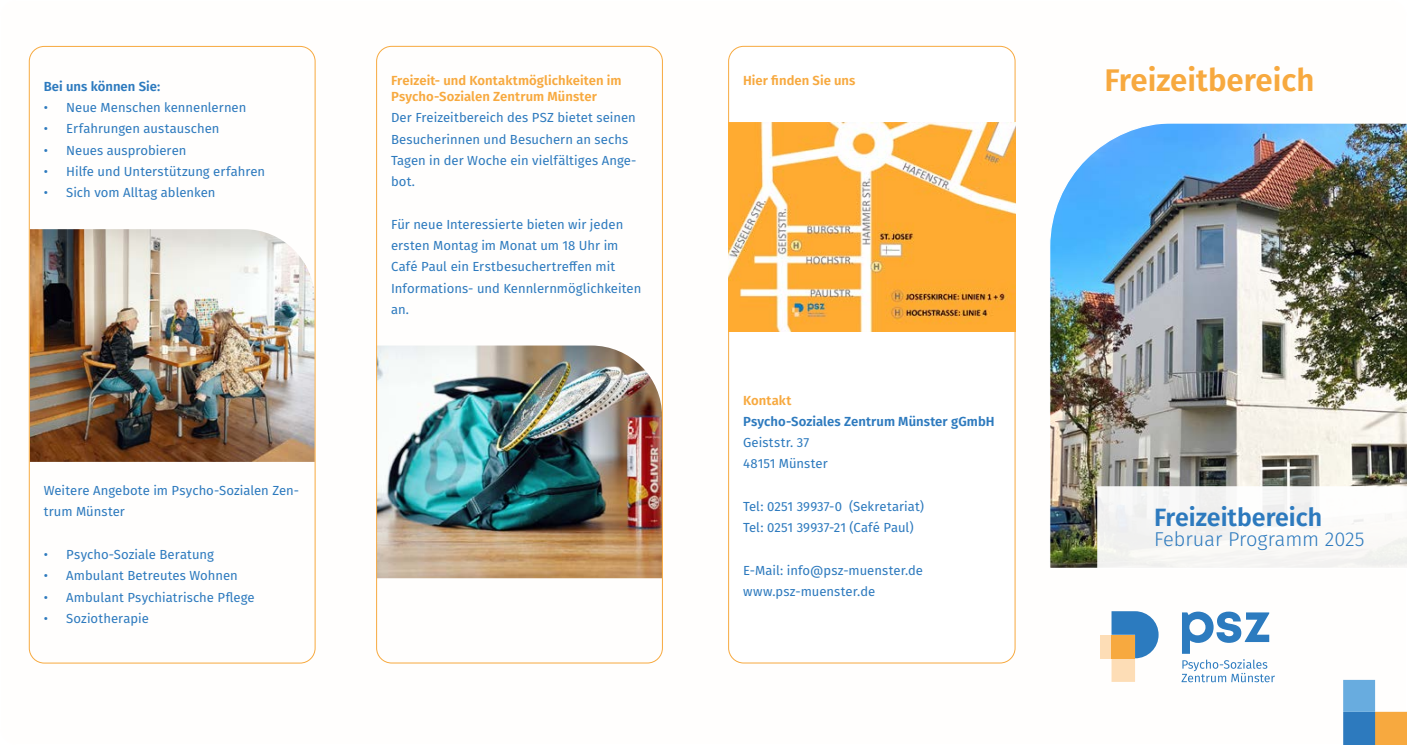
<style>
.page{position:relative;width:1407px;height:745px;background:#fff}
.page>*{position:absolute;margin:0;border:0;box-sizing:border-box;transform-origin:0 0}
.t1{font:600 31.25px "Fira Sans";color:#f7a93f}
.t2{font:600 25px "Fira Sans";color:#2d7abe}
.t3{font:300 20px "Fira Sans";color:#2d7abe}
.t4{font:13.12px/21.2px "Fira Sans";color:#2d7abe}
.t5{font:600 13.12px/15.8px "Fira Sans";letter-spacing:.005em;color:#f7a93f}
.t6{font:600 13.12px "Fira Sans";letter-spacing:.005em;color:#2d7abe}
</style>
<div class="page">
<svg style="left:1343px;top:711px;width:64px;height:33px;background:#939381"></svg>
<div style="left:1343px;top:679px;width:32px;height:32px;background:#68acdf;border:1px solid #68acdf"></div>
<svg style="left:1181px;top:611px;width:94px;height:70px"></svg>
<svg style="left:1111px;top:611px;width:47px;height:70px"></svg>
<div style="left:1100px;top:634px;width:11px;height:24px;background:#fdddb6"></div>
<div style="left:1111px;top:634px;width:24px;height:24px;background:#f7a93f"></div>
<img style="left:1050px;top:123px;width:357px;height:445px">
<div style="left:1097px;top:486px;width:310px;height:82px;background:#f7f6f5;border:1px solid #fff"></div>
<img style="left:728px;top:122px;width:287px;height:209px">
<img style="left:31px;top:229px;width:282px;height:232px">
<img style="left:378px;top:345px;width:283px;height:233px">
<p class="t6" style="left:44px;top:75px;width:118px">Bei uns können Sie:</p>
<p class="t4" style="left:44px;top:97px;width:204px">• Neue Menschen kennenlernen</p>
<p class="t4" style="left:44px;top:118px;width:177px">• Erfahrungen austauschen</p>
<p class="t4" style="left:44px;top:139px;width:144px">• Neues ausprobieren</p>
<p class="t4" style="left:44px;top:160px;width:223px">• Hilfe und Unterstützung erfahren</p>
<p class="t4" style="left:44px;top:182px;width:173px">• Sich vom Alltag ablenken</p>
<p class="t4" style="left:44px;top:479px;width:257px">Weitere Angebote im Psycho-Sozialen Zen&shy;trum Münster</p>
<p class="t4" style="left:44px;top:543px;width:172px">• Psycho-Soziale Beratung</p>
<p class="t4" style="left:44px;top:564px;width:196px">• Ambulant Betreutes Wohnen</p>
<p class="t4" style="left:44px;top:585px;width:212px">• Ambulant Psychiatrische Pflege</p>
<p class="t4" style="left:44px;top:607px;width:107px">• Soziotherapie</p>
<p class="t5" style="left:391px;top:72px;width:232px">Freizeit- und Kontaktmöglichkeiten im<br>Psycho-Sozialen Zentrum Münster</p>
<p class="t4" style="left:391px;top:107px;width:247px">Der Freizeitbereich des PSZ bietet seinen<br>Besucherinnen und Besuchern an sechs<br>Tagen in der Woche ein vielfältiges Ange&shy;bot.</p>
<p class="t4" style="left:391px;top:213px;width:252px">Für neue Interessierte bieten wir jeden ersten Montag im Monat um 18 Uhr im<br>Café Paul ein Erstbesuchertreffen mit<br>Informations- und Kennlernmöglichkeiten an.</p>
<p class="t5" style="left:743px;top:72px;width:114px">Hier finden Sie uns</p>
<p class="t5" style="left:743px;top:391px;width:50px">Kontakt</p>
<p class="t6" style="left:743px;top:410px;width:253px">Psycho-Soziales Zentrum Münster gGmbH</p>
<p class="t4" style="left:743px;top:431px;width:86px">Geiststr. 37<br>48151 Münster</p>
<p class="t4" style="left:743px;top:495px;width:182px">Tel: 0251 39937-0 (Sekretariat)<br>Tel: 0251 39937-21 (Café Paul)</p>
<p class="t4" style="left:743px;top:558px;width:181px">E-Mail: info@psz-muenster.de www.psz-muenster.de</p>
<h1 class="t1" style="left:1104px;top:55px;width:211px">Freizeitbereich</h1>
<h2 class="t2" style="left:1154px;top:496px;width:169px">Freizeitbereich</h2>
<h3 class="t3" style="left:1154px;top:524px;width:212px">Februar Programm 2025</h3>
</div>
